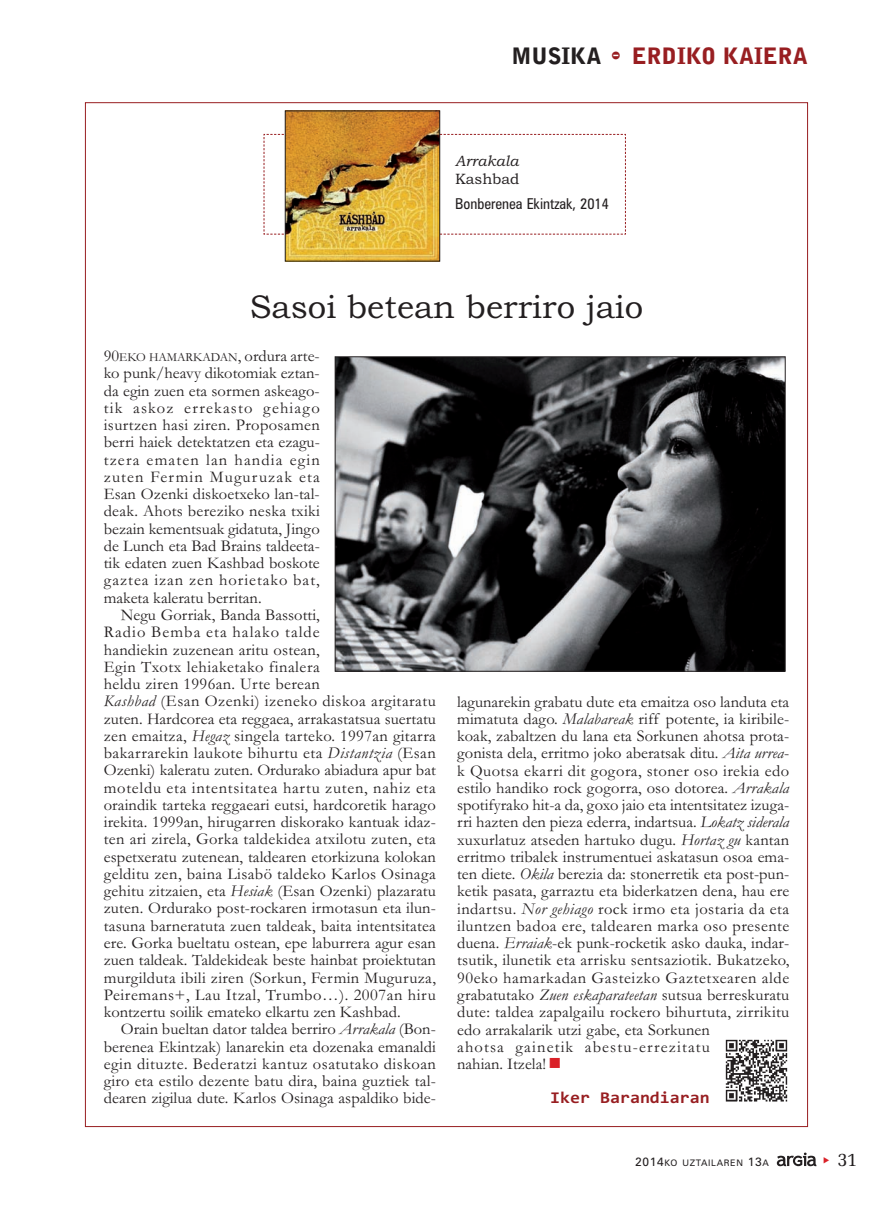
<style>
.page{position:relative;width:893px;height:1212px;background:#fff}
.page>*{position:absolute;margin:0;border:0;box-sizing:border-box;transform-origin:0 0}
.t1{font:33px "Bookman Old Style";color:#231f20}
.t2{font:900 22.5px "Bell Gothic Std";color:#981e21}
.t3{font:19.5px "Memoir";color:#231f20}
.t4{font:16.5px/17.2px "Garamond";letter-spacing:.01em;color:#231f20;text-align:justify}
.t5{font:700 16.5px "Consolas";color:#981e21;scale:1.1 1}
.t6{font:condensed 15px "Zurich BT";color:#231f20}
.t7{font:italic 15px "Bookman Old Style";color:#231f20}
.t8{font:15px "Bookman Old Style";color:#231f20}
.t9{font:9px "Zurich BT";letter-spacing:.075em;color:#231f20}
.s1{color:#231f20}
.s2{font-family:"Bodiac";font-weight:400}
.s3{font-size:12.3px}
.s4{font-style:italic}
.s5{color:#da2128}
.s6{font-size:12px}
</style>
<div class="page">
<svg style="left:777px;top:1152px;width:39px;height:14px"></svg>
<img style="left:725px;top:1039px;width:63px;height:63px">
<svg style="left:263px;top:134px;width:363px;height:101px"></svg>
<img style="left:287px;top:113px;width:151px;height:146px">
<div style="left:285px;top:111px;width:155px;height:150px;border:1px solid #231f20"></div>
<img style="left:337px;top:358px;width:447px;height:312px">
<div style="left:335px;top:356px;width:451px;height:316px;border:1px solid #231f20"></div>
<h2 class="t2" style="left:511px;top:48px;width:298px"><span class="s1">MUSIKA</span> <span class="s2">-</span> ERDIKO KAIERA</h2>
<p class="t7" style="left:455px;top:156px;width:65px">Arrakala</p>
<p class="t8" style="left:455px;top:174px;width:66px">Kashbad</p>
<p class="t6" style="left:455px;top:199px;width:155px">Bonberenea Ekintzak, 2014</p>
<h1 class="t1" style="left:250px;top:294px;width:395px">Sasoi betean berriro jaio</h1>
<p class="t4" style="left:104px;top:349px;width:218px">90<span class="s3">EKO HAMARKADAN</span>, ordura arte&shy;ko punk/heavy dikotomiak eztan&shy;da egin zuen eta sormen askeago&shy;tik askoz errekasto gehiago isurtzen hasi ziren. Proposamen berri haiek detektatzen eta ezagu&shy;tzera ematen lan handia egin zuten Fermin Muguruzak eta Esan Ozenki diskoetxeko lan-tal&shy;deak. Ahots bereziko neska txiki bezain kementsuak gidatuta, Jingo de Lunch eta Bad Brains taldeeta&shy;tik edaten zuen Kashbad boskote gaztea izan zen horietako bat, maketa kaleratu berritan.</p>
<p class="t4" style="left:104px;top:608px;width:334px;text-align:left;text-indent:17px">Negu Gorriak, Banda Bassotti,<br>Radio Bemba eta halako talde<br>handiekin zuzenean aritu ostean,<br>Egin Txotx lehiaketako finalera<br>heldu ziren 1996an. Urte berean<br><span class="s4">Kashbad</span> (Esan Ozenki) izeneko diskoa argitaratu zuten. Hardcorea eta reggaea, arrakastatsua suertatu zen emaitza, <span class="s4">Hegaz</span> singela tarteko. 1997an gitarra bakarrarekin laukote bihurtu eta <span class="s4">Distantzia</span> (Esan Ozenki) kaleratu zuten. Ordurako abiadura apur bat moteldu eta intentsitatea hartu zuten, nahiz eta oraindik tarteka reggaeari eutsi, hardcoretik harago irekita. 1999an, hirugarren diskorako kantuak idaz&shy;ten ari zirela, Gorka taldekidea atxilotu zuten, eta espetxeratu zutenean, taldearen etorkizuna kolokan gelditu zen, baina Lisabö taldeko Karlos Osinaga gehitu zitzaien, eta <span class="s4">Hesiak</span> (Esan Ozenki) plazaratu zuten. Ordurako post-rockaren irmotasun eta ilun&shy;tasuna barneratuta zuen taldeak, baita intentsitatea ere. Gorka bueltatu ostean, epe laburrera agur esan zuen taldeak. Taldekideak beste hainbat proiektutan murgilduta ibili ziren (Sorkun, Fermin Muguruza, Peiremans+, Lau Itzal, Trumbo…). 2007an hiru kontzertu soilik emateko elkartu zen Kashbad.</p>
<p class="t4" style="left:104px;top:1022px;width:334px;text-indent:17px">Orain bueltan dator taldea berriro <span class="s4">Arrakala</span> (Bon&shy;berenea Ekintzak) lanarekin eta dozenaka emanaldi egin dituzte. Bederatzi kantuz osatutako diskoan giro eta estilo dezente batu dira, baina guztiek tal&shy;dearen zigilua dute. Karlos Osinaga aspaldiko bide-</p>
<p class="t4" style="left:457px;top:695px;width:334px;text-align:left">lagunarekin grabatu dute eta emaitza oso landuta eta mimatuta dago. <span class="s4">Malabareak</span> riff potente, ia kiribile&shy;koak, zabaltzen du lana eta Sorkunen ahotsa prota&shy;gonista dela, erritmo joko aberatsak ditu. <span class="s4">Aita urrea&shy;</span>k Quotsa ekarri dit gogora, stoner oso irekia edo estilo handiko rock gogorra, oso dotorea. <span class="s4">Arrakala </span>spotifyrako hit-a da, goxo jaio eta intentsitatez izuga&shy;rri hazten den pieza ederra, indartsua. <span class="s4">Lokatz siderala </span>xuxurlatuz atseden hartuko dugu. <span class="s4">Hortaz gu</span> kantan erritmo tribalek instrumentuei askatasun osoa ema&shy;ten diete. <span class="s4">Okila</span> berezia da: stonerretik eta post-pun&shy;ketik pasata, garraztu eta biderkatzen dena, hau ere indartsu. <span class="s4">Nor gehiago</span> rock irmo eta jostaria da eta iluntzen badoa ere, taldearen marka oso presente duena. <span class="s4">Erraiak</span>-ek punk-rocketik asko dauka, indar&shy;tsutik, ilunetik eta arrisku sentsaziotik. Bukatzeko, 90eko hamarkadan Gasteizko Gaztetxearen alde grabatutako <span class="s4">Zuen eskaparateetan</span> sutsua berreskuratu dute: taldea zapalgailu rockero bihurtuta, zirrikitu edo arrakalarik utzi gabe, eta Sorkunen<br>ahotsa gainetik abestu-errezitatu<br>nahian. Itzela! <span class="s5">■</span></p>
<p class="t5" style="left:550px;top:1091px;width:147px">Iker Barandiaran</p>
<p class="t9" style="left:635px;top:1160px;width:135px"><span class="s6">2014</span>KO UZTAILAREN <span class="s6">13</span>A</p>
<p class="t3" style="left:837px;top:1147px;width:22px">31</p>
</div>
